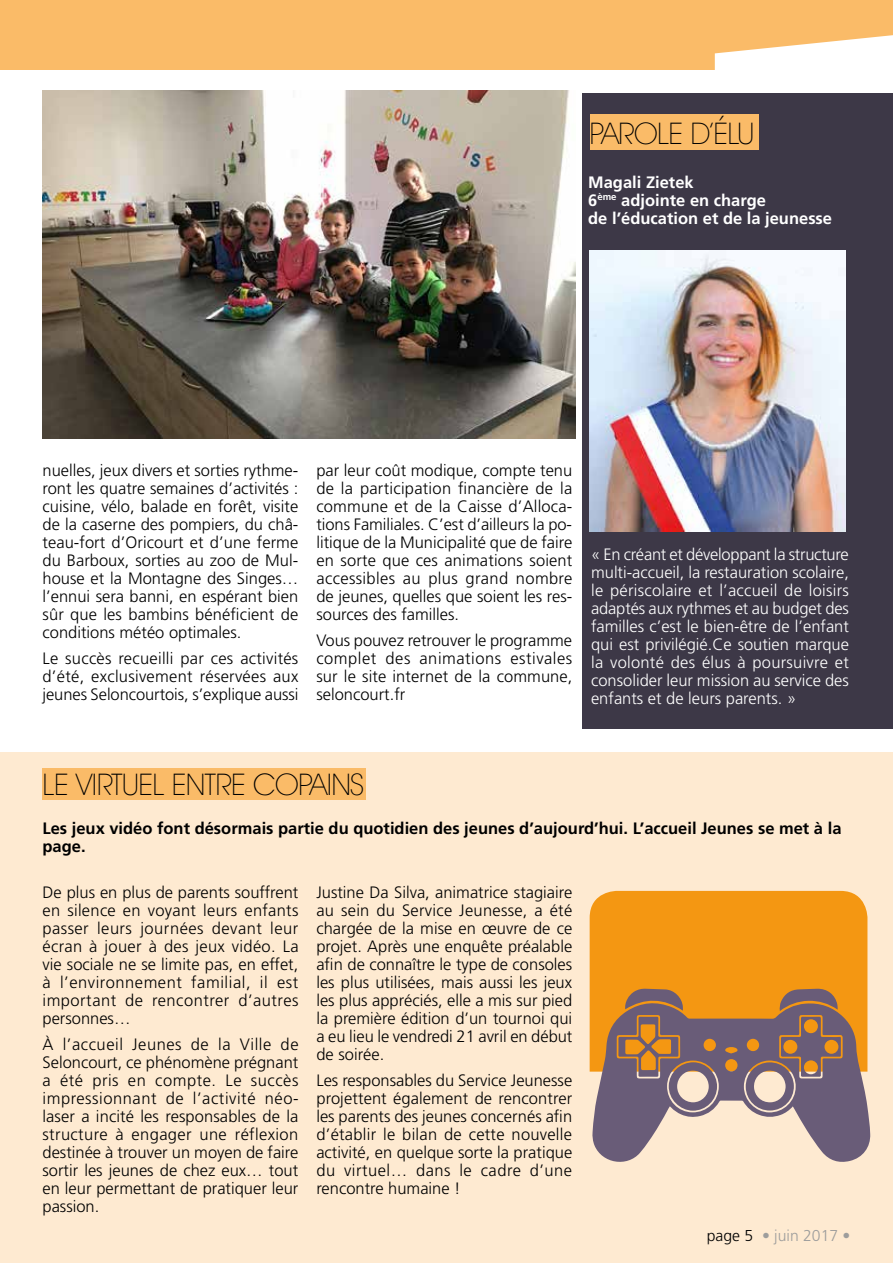
<style>
.page{position:relative;width:893px;height:1263px;background:#fff}
.page>*{position:absolute;margin:0;border:0;box-sizing:border-box;transform-origin:0 0}
.t1{font:200 30px "Avant Garde IT Cby BT";letter-spacing:-.02em;color:#000}
.t2{font:300 16.5px/18px "Frutiger";color:#000;text-align:justify}
.t3{font:300 16.5px/18px "Frutiger";color:#fff;text-align:justify}
.t4{font:700 16.5px/18px "Frutiger";color:#000}
.t5{font:700 16.5px/18px "Frutiger";color:#fff}
.t6{font:300 15.75px "Frutiger";color:#9d9d9c}
.s1{color:#000}
</style>
<div class="page">
<div style="left:0;top:753px;width:893px;height:510px;background:#feead1"></div>
<div style="left:583px;top:94px;width:310px;height:635px;background:#3d3847"></div>
<div style="left:0;top:0;width:893px;height:70px;background:#fabb68"></div>
<svg style="left:715px;top:35px;width:178px;height:35px"></svg>
<div style="left:43px;top:768px;width:323px;height:31px;background:#fabb68"></div>
<div style="left:590px;top:115px;width:168px;height:35px;background:#fabb68"></div>
<img style="left:590px;top:251px;width:256px;height:280px">
<img style="left:43px;top:91px;width:532px;height:347px">
<div style="left:590px;top:891px;width:277px;height:180px;background:#f49712"></div>
<svg style="left:592px;top:1001px;width:279px;height:161px"></svg>
<svg style="left:624px;top:988px;width:59px;height:23px"></svg>
<svg style="left:779px;top:988px;width:59px;height:23px"></svg>
<svg style="left:745px;top:1017px;width:96px;height:93px;background:#8c7475"></svg>
<svg style="left:618px;top:1017px;width:99px;height:94px;background:#8f7571"></svg>
<h1 class="t1" style="left:590px;top:116px;width:166px">PAROLE D’ÉLU</h1>
<p class="t5" style="left:588px;top:173px;width:245px">Magali Zietek<br>6<sup>ème</sup> adjointe en charge<br>de l’éducation et de la jeunesse</p>
<p class="t2" style="left:43px;top:461px;width:257px">nuelles, jeux divers et sorties rythme&shy;ront les quatre semaines d’activités : cuisine, vélo, balade en forêt, visite de la caserne des pompiers, du châ&shy;teau-fort d’Oricourt et d’une ferme du Barboux, sorties au zoo de Mul&shy;house et la Montagne des Singes… l’ennui sera banni, en espérant bien sûr que les bambins bénéficient de conditions météo optimales.</p>
<p class="t2" style="left:43px;top:650px;width:258px">Le succès recueilli par ces activités d’été, exclusivement réservées aux jeunes Seloncourtois, s’explique aussi</p>
<p class="t2" style="left:316px;top:461px;width:258px">par leur coût modique, compte tenu de la participation financière de la commune et de la Caisse d’Alloca&shy;tions Familiales. C’est d’ailleurs la po&shy;litique de la Municipalité que de faire en sorte que ces animations soient accessibles au plus grand nombre de jeunes, quelles que soient les res&shy;sources des familles.</p>
<p class="t2" style="left:316px;top:632px;width:258px">Vous pouvez retrouver le programme complet des animations estivales sur le site internet de la commune, seloncourt.fr</p>
<p class="t3" style="left:591px;top:546px;width:259px">« En créant et développant la structure multi-accueil, la restauration scolaire, le périscolaire et l’accueil de loisirs adaptés aux rythmes et au budget des familles c’est le bien-être de l’enfant qui est privilégié.Ce soutien marque la volonté des élus à poursuivre et consolider leur mission au service des enfants et de leurs parents. »</p>
<h1 class="t1" style="left:43px;top:766px;width:323px">LE VIRTUEL ENTRE COPAINS</h1>
<p class="t4" style="left:43px;top:819px;width:800px">Les jeux vidéo font désormais partie du quotidien des jeunes d’aujourd’hui. L’accueil Jeunes se met à la page.</p>
<p class="t2" style="left:43px;top:883px;width:258px">De plus en plus de parents souffrent en silence en voyant leurs enfants passer leurs journées devant leur écran à jouer à des jeux vidéo. La vie sociale ne se limite pas, en effet, à l’environnement familial, il est important de rencontrer d’autres personnes…</p>
<p class="t2" style="left:43px;top:1036px;width:258px">À l’accueil Jeunes de la Ville de Seloncourt, ce phénomène prégnant a été pris en compte. Le succès impressionnant de l’activité néo&shy;laser a incité les responsables de la structure à engager une réflexion destinée à trouver un moyen de faire sortir les jeunes de chez eux… tout en leur permettant de pratiquer leur passion.</p>
<p class="t2" style="left:316px;top:883px;width:258px">Justine Da Silva, animatrice stagiaire au sein du Service Jeunesse, a été chargée de la mise en œuvre de ce projet. Après une enquête préalable afin de connaître le type de consoles les plus utilisées, mais aussi les jeux les plus appréciés, elle a mis sur pied la première édition d’un tournoi qui a eu lieu le vendredi 21 avril en début de soirée.</p>
<p class="t2" style="left:316px;top:1072px;width:257px">Les responsables du Service Jeunesse projettent également de rencontrer les parents des jeunes concernés afin d’établir le bilan de cette nouvelle activité, en quelque sorte la pratique du virtuel… dans le cadre d’une rencontre humaine !</p>
<p class="t6" style="left:707px;top:1226px;width:145px"><span class="s1">page 5</span> • juin 2017 •</p>
</div>
